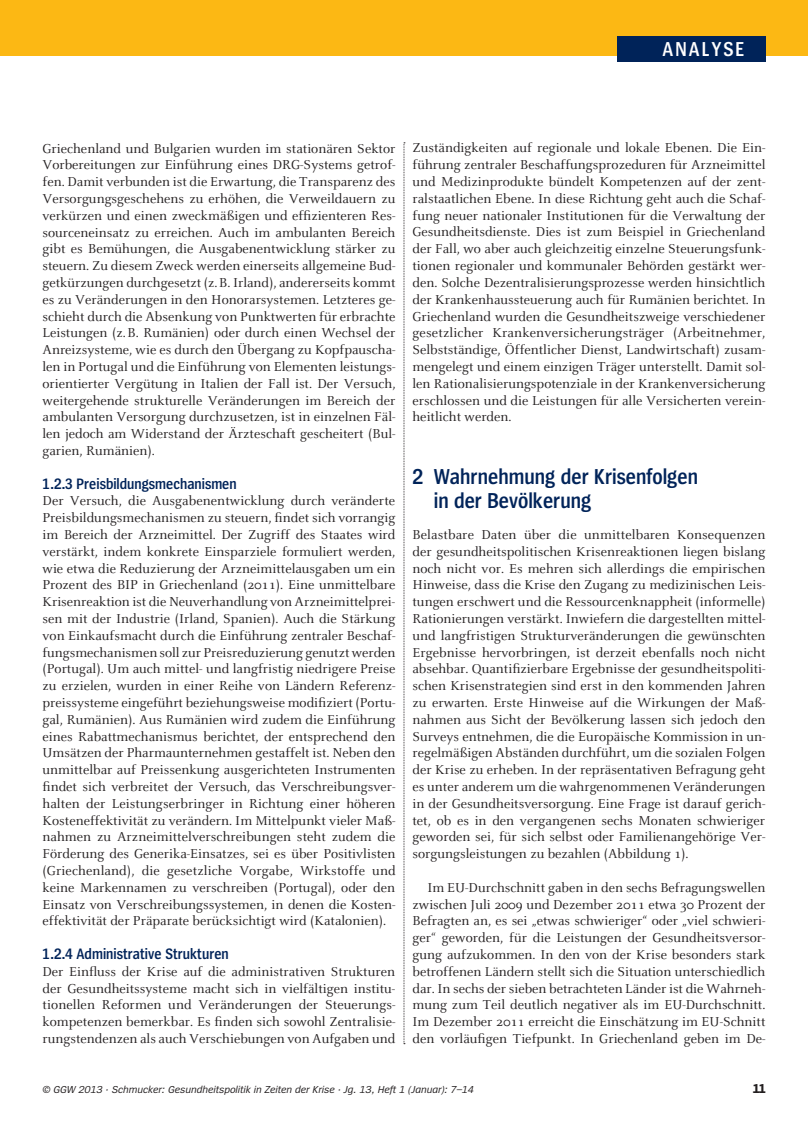
<style>
.page{position:relative;width:808px;height:1127px;background:#fff}
.page>*{position:absolute;margin:0;border:0;box-sizing:border-box;transform-origin:0 0}
.t1{font:600 22.5px/24px "Spiegel Cd";color:#002359}
.t2{font:600 21px "Spiegel Cd";color:#fff}
.t3{font:600 15.75px "Spiegel Cd";color:#002359}
.t4{font:14.25px/16.8px "Celeste";color:#231f20;text-align:justify}
.t5{font:700 13.5px "Spiegel";color:#231f20}
.t6{font:italic 10.5px "Spiegel";color:#231f20}
</style>
<div class="page">
<div style="left:0;top:0;width:808px;height:55px;background:#fcb814"></div>
<div style="left:617px;top:36px;width:148px;height:26px;background:#002359"></div>
<svg style="left:404px;top:142px;width:1px;height:902px"></svg>
<h2 class="t2" style="left:663px;top:38px;width:83px">Analyse</h2>
<p class="t4" style="left:43px;top:140px;width:355px">Griechenland und Bulgarien wurden im stationären Sektor Vorbereitungen zur Einführung eines DRG-Systems getrof&shy;fen. Damit verbunden ist die Erwartung, die Transparenz des Versorgungsgeschehens zu erhöhen, die Verweildauern zu verkürzen und einen zweckmäßigen und effizienteren Res&shy;sourceneinsatz zu erreichen. Auch im ambulanten Bereich gibt es Bemühungen, die Ausgabenentwicklung stärker zu steuern. Zu diesem Zweck werden einerseits allgemeine Bud&shy;getkürzungen durchgesetzt (z.B. Irland), andererseits kommt es zu Veränderungen in den Honorarsystemen. Letzteres ge&shy;schieht durch die Absenkung von Punktwerten für erbrachte Leistungen (z.B. Rumänien) oder durch einen Wechsel der Anreizsysteme, wie es durch den Übergang zu Kopfpauscha&shy;len in Portugal und die Einführung von Elementen leistungs&shy;orientierter Vergütung in Italien der Fall ist. Der Versuch, weitergehende strukturelle Veränderungen im Bereich der ambulanten Versorgung durchzusetzen, ist in einzelnen Fäl&shy;len jedoch am Widerstand der Ärzteschaft gescheitert (Bul&shy;garien, Rumänien).</p>
<p class="t3" style="left:43px;top:475px;width:196px">1.2.3 Preisbildungsmechanismen</p>
<p class="t4" style="left:43px;top:493px;width:355px">Der Versuch, die Ausgabenentwicklung durch veränderte Preisbildungsmechanismen zu steuern, findet sich vorrangig im Bereich der Arzneimittel. Der Zugriff des Staates wird verstärkt, indem konkrete Einsparziele formuliert werden, wie etwa die Reduzierung der Arzneimittelausgaben um ein Prozent des BIP in Griechenland (2011). Eine unmittelbare Krisenreaktion ist die Neuverhandlung von Arzneimittelprei&shy;sen mit der Industrie (Irland, Spanien). Auch die Stärkung von Einkaufsmacht durch die Einführung zentraler Beschaf&shy;fungsmechanismen soll zur Preisreduzierung genutzt werden (Portugal). Um auch mittel- und langfristig niedrigere Preise zu erzielen, wurden in einer Reihe von Ländern Referenz&shy;preissysteme eingeführt beziehungsweise modifiziert (Portu&shy;gal, Rumänien). Aus Rumänien wird zudem die Einführung eines Rabattmechanismus berichtet, der entsprechend den Umsätzen der Pharmaunternehmen gestaffelt ist. Neben den unmittelbar auf Preissenkung ausgerichteten Instrumenten findet sich verbreitet der Versuch, das Verschreibungsver&shy;halten der Leistungserbringer in Richtung einer höheren Kosteneffektivität zu verändern. Im Mittelpunkt vieler Maß&shy;nahmen zu Arzneimittelverschreibungen steht zudem die Förderung des Generika-Einsatzes, sei es über Positivlisten (Griechenland), die gesetzliche Vorgabe, Wirkstoffe und keine Markennamen zu verschreiben (Portugal), oder den Einsatz von Verschreibungssystemen, in denen die Kosten&shy;effektivität der Präparate berücksichtigt wird (Katalonien).</p>
<p class="t3" style="left:43px;top:946px;width:188px">1.2.4 Administrative Strukturen</p>
<p class="t4" style="left:43px;top:963px;width:354px">Der Einfluss der Krise auf die administrativen Strukturen der Gesundheitssysteme macht sich in vielfältigen institu&shy;tionellen Reformen und Veränderungen der Steuerungs&shy;kompetenzen bemerkbar. Es finden sich sowohl Zentralisie&shy;rungstendenzen als auch Verschiebungen von Aufgaben und</p>
<p class="t4" style="left:412px;top:140px;width:354px">Zuständigkeiten auf regionale und lokale Ebenen. Die Ein&shy;führung zentraler Beschaffungsprozeduren für Arzneimittel und Medizinprodukte bündelt Kompetenzen auf der zent&shy;ralstaatlichen Ebene. In diese Richtung geht auch die Schaf&shy;fung neuer nationaler Institutionen für die Verwaltung der Gesundheitsdienste. Dies ist zum Beispiel in Griechenland der Fall, wo aber auch gleichzeitig einzelne Steuerungsfunk&shy;tionen regionaler und kommunaler Behörden gestärkt wer&shy;den. Solche Dezentralisierungsprozesse werden hinsichtlich der Krankenhaussteuerung auch für Rumänien berichtet. In Griechenland wurden die Gesundheitszweige verschiedener gesetzlicher Krankenversicherungsträger (Arbeitnehmer, Selbstständige, Öffentlicher Dienst, Landwirtschaft) zusam&shy;mengelegt und einem einzigen Träger unterstellt. Damit sol&shy;len Rationalisierungspotenziale in der Krankenversicherung erschlossen und die Leistungen für alle Versicherten verein&shy;heitlicht werden.</p>
<h1 class="t1" style="left:434px;top:465px;width:266px;text-indent:-21px">2 Wahrnehmung der Krisenfolgen in der Bevölkerung</h1>
<p class="t4" style="left:412px;top:526px;width:355px">Belastbare Daten über die unmittelbaren Konsequenzen der gesundheitspolitischen Krisenreaktionen liegen bislang noch nicht vor. Es mehren sich allerdings die empirischen Hinweise, dass die Krise den Zugang zu medizinischen Leis&shy;tungen erschwert und die Ressourcenknappheit (informelle)<br>Rationierungen verstärkt. Inwiefern die dargestellten mittel&shy;und langfristigen Strukturveränderungen die gewünschten Ergebnisse hervorbringen, ist derzeit ebenfalls noch nicht absehbar. Quantifizierbare Ergebnisse der gesundheitspoliti&shy;schen Krisenstrategien sind erst in den kommenden Jahren zu erwarten. Erste Hinweise auf die Wirkungen der Maß&shy;nahmen aus Sicht der Bevölkerung lassen sich jedoch den Surveys entnehmen, die die Europäische Kommission in un&shy;regelmäßigen Abständen durchführt, um die sozialen Folgen der Krise zu erheben. In der repräsentativen Befragung geht es unter anderem um die wahrgenommenen Veränderungen in der Gesundheitsversorgung. Eine Frage ist darauf gerich&shy;tet, ob es in den vergangenen sechs Monaten schwieriger geworden sei, für sich selbst oder Familienangehörige Ver&shy;sorgungsleistungen zu bezahlen (Abbildung 1).</p>
<p class="t4" style="left:412px;top:879px;width:354px;text-indent:15px">Im EU-Durchschnitt gaben in den sechs Befragungswellen zwischen Juli 2009 und Dezember 2011 etwa 30 Prozent der Befragten an, es sei „etwas schwieriger“ oder „viel schwieri&shy;ger“ geworden, für die Leistungen der Gesundheitsversor&shy;gung aufzukommen. In den von der Krise besonders stark betroffenen Ländern stellt sich die Situation unterschiedlich dar. In sechs der sieben betrachteten Länder ist die Wahrneh&shy;mung zum Teil deutlich negativer als im EU-Durchschnitt.<br>Im Dezember 2011 erreicht die Einschätzung im EU-Schnitt den vorläufigen Tiefpunkt. In Griechenland geben im De-</p>
<p class="t6" style="left:43px;top:1084px;width:433px">© GGW 2013 · Schmucker: Gesundheitspolitik in Zeiten der Krise · Jg. 13, Heft 1 (Januar): 7–14</p>
<p class="t5" style="left:753px;top:1081px;width:14px">11</p>
</div>
